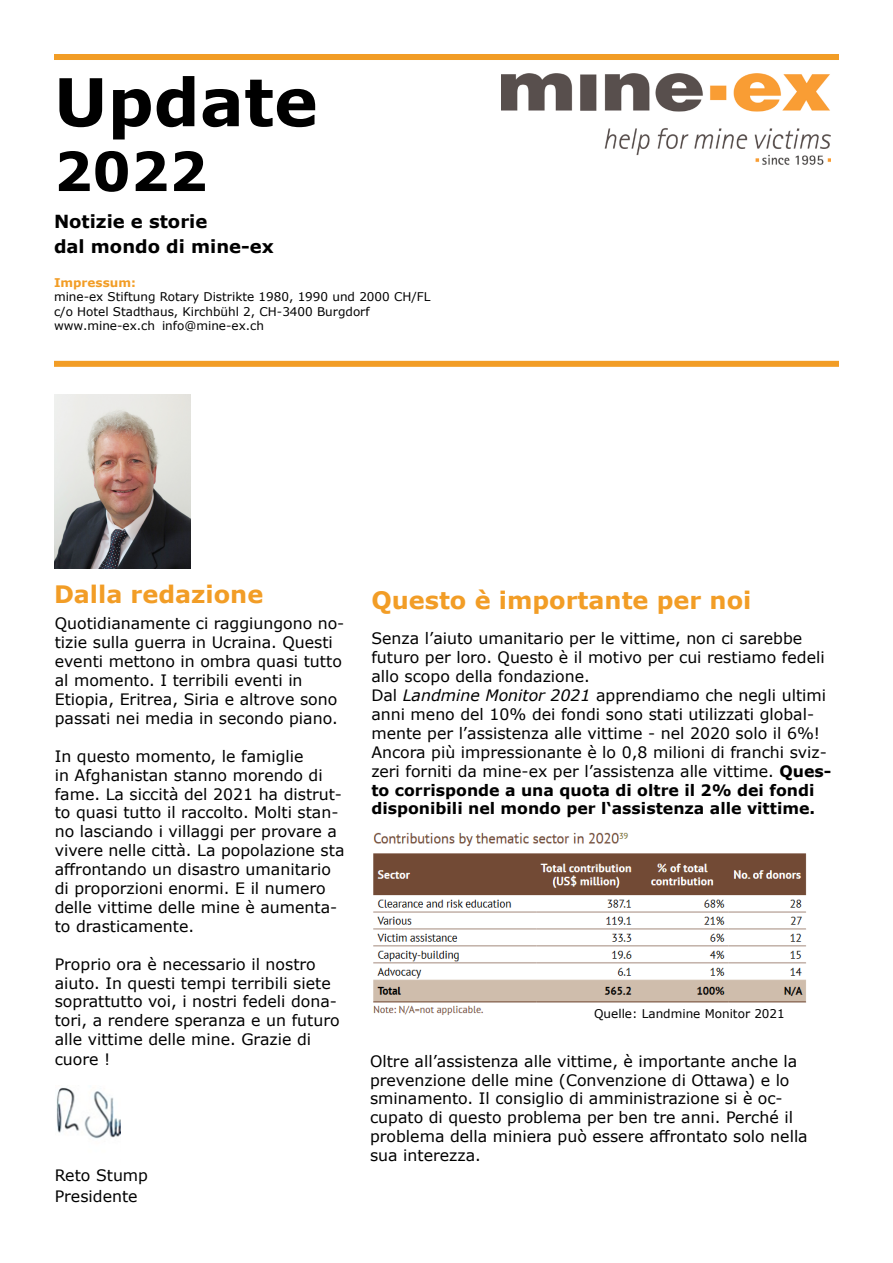
<style>
.page{position:relative;width:893px;height:1263px;background:#fff}
.page>*{position:absolute;margin:0;border:0;box-sizing:border-box;transform-origin:0 0}
.t1{font:700 66px "Verdana";color:#000}
.t2{font:700 54px "Verdana";color:#000}
.t3{font:700 24px "Verdana";color:#f29d26}
.t4{font:700 18px/25.5px "Verdana";color:#000}
.t5{font:15.75px/18.9px "Verdana";color:#000}
.t6{font:12px/14.4px "Verdana";color:#000}
.t7{font:700 12px "Verdana";color:#f29d26}
.s1{font-style:italic}
.s2{font-weight:700}
</style>
<div class="page">
<div style="left:54px;top:54px;width:785px;height:6px;background:#f29d26"></div>
<img style="left:502px;top:74px;width:328px;height:91px">
<div style="left:54px;top:361px;width:785px;height:6px;background:#f29d26"></div>
<img style="left:56px;top:1087px;width:64px;height:52px">
<img style="left:373px;top:832px;width:434px;height:183px">
<img style="left:54px;top:394px;width:137px;height:175px">
<h1 class="t1" style="left:54px;top:55px;width:265px">Update</h1>
<h2 class="t2" style="left:54px;top:133px;width:155px">2022</h2>
<p class="t4" style="left:54px;top:208px;width:221px">Notizie e storie<br>dal mondo di mine-ex</p>
<p class="t7" style="left:54px;top:274px;width:83px">Impressum:</p>
<p class="t6" style="left:54px;top:290px;width:378px">mine-ex Stiftung Rotary Distrikte 1980, 1990 und 2000 CH/FL c/o Hotel Stadthaus, Kirchbühl 2, CH-3400 Burgdorf www.mine-ex.ch info@mine-ex.ch</p>
<h3 class="t3" style="left:54px;top:578px;width:211px">Dalla redazione</h3>
<p class="t5" style="left:55px;top:614px;width:291px">Quotidianamente ci raggiungono no&shy;tizie sulla guerra in Ucraina. Questi eventi mettono in ombra quasi tutto al momento. I terribili eventi in Etiopia, Eritrea, Siria e altrove sono passati nei media in secondo piano.</p>
<p class="t5" style="left:55px;top:746px;width:291px">In questo momento, le famiglie<br>in Afghanistan stanno morendo di fame. La siccità del 2021 ha distrut&shy;to quasi tutto il raccolto. Molti stan&shy;no lasciando i villaggi per provare a vivere nelle città. La popolazione sta affrontando un disastro umanitario di proporzioni enormi. E il numero delle vittime delle mine è aumenta&shy;to drasticamente.</p>
<p class="t5" style="left:55px;top:954px;width:286px">Proprio ora è necessario il nostro aiuto. In questi tempi terribili siete soprattutto voi, i nostri fedeli dona&shy;tori, a rendere speranza e un futuro alle vittime delle mine. Grazie di cuore !</p>
<p class="t5" style="left:55px;top:1164px;width:95px;line-height:21.6px">Reto Stump<br>Presidente</p>
<h3 class="t3" style="left:371px;top:584px;width:382px">Questo è importante per noi</h3>
<p class="t5" style="left:371px;top:629px;width:462px">Senza l’aiuto umanitario per le vittime, non ci sarebbe futuro per loro. Questo è il motivo per cui restiamo fedeli allo scopo della fondazione.<br>Dal <span class="s1">Landmine Monitor 2021</span> apprendiamo che negli ultimi anni meno del 10% dei fondi sono stati utilizzati global&shy;mente per l’assistenza alle vittime - nel 2020 solo il 6%!<br>Ancora più impressionante è lo 0,8 milioni di franchi sviz&shy;zeri forniti da mine-ex per l’assistenza alle vittime. <span class="s2">Ques&shy;to corrisponde a una quota di oltre il 2% dei fondi disponibili nel mondo per l‘assistenza alle vittime.</span></p>
<p class="t6" style="left:594px;top:1006px;width:192px">Quelle: Landmine Monitor 2021</p>
<p class="t5" style="left:370px;top:1051px;width:439px">Oltre all’assistenza alle vittime, è importante anche la prevenzione delle mine (Convenzione di Ottawa) e lo sminamento. Il consiglio di amministrazione si è oc&shy;cupato di questo problema per ben tre anni. Perché il problema della miniera può essere affrontato solo nella sua interezza.</p>
</div>
